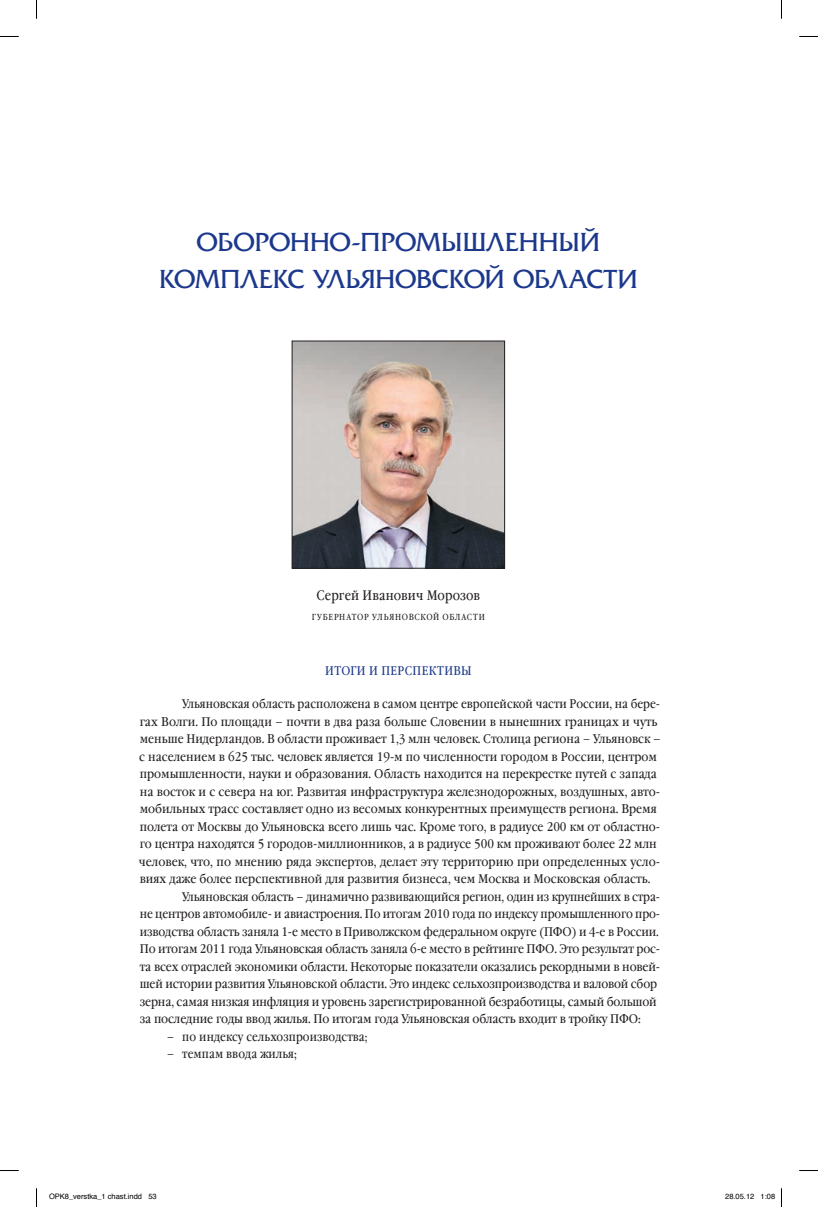
<style>
.page{position:relative;width:818px;height:1207px;background:#fff}
.page>*{position:absolute;margin:0;border:0;box-sizing:border-box;transform-origin:0 0}
.t1{font:27.5px/37.5px "AG Friquer";color:#1b388c;text-align:center}
.t2{font:13.75px "Garamond Book Narrow C";letter-spacing:.005em;color:#231f20}
.t3{font:12.5px "Garamond Book Narrow C";color:#231f20;scale:1.04 1}
.t4{font:12.5px "Garamond Book Narrow C";color:#231f20}
.t5{font:12.5px "Garamond Book Narrow C";color:#231f20;scale:1.05 1}
.t6{font:12.5px "Garamond Book Narrow C";color:#1b388c}
.t7{font:8.75px "Garamond Book Narrow C";letter-spacing:.165em;color:#231f20}
.t8{font:7.5px "Helvetica";color:#000}
</style>
<div class="page">
<img style="left:294px;top:343px;width:208px;height:223px">
<div style="left:292px;top:341px;width:212px;height:227px;border:1px solid #231f20"></div>
<svg style="left:0;top:36px;width:19px;height:1px"></svg>
<svg style="left:799px;top:36px;width:18px;height:1px"></svg>
<svg style="left:0;top:1170px;width:19px;height:1px"></svg>
<svg style="left:799px;top:1170px;width:18px;height:1px"></svg>
<svg style="left:36px;top:0;width:1px;height:19px"></svg>
<svg style="left:36px;top:1188px;width:1px;height:19px"></svg>
<h1 class="t1" style="left:159px;top:223px;width:480px">ОБОРОННО-ПРОМЫШЛЕННЫЙ<br>КОМПЛЕКС УЛЬЯ НОВСКОЙ ОБЛАСТИ</h1>
<p class="t2" style="left:316px;top:587px;width:165px">Сергей Иванович Морозов</p>
<p class="t7" style="left:312px;top:612px;width:12px">Губернатор</p>
<p class="t7" style="left:372px;top:612px;width:31px">Ульяновско</p>
<p class="t7" style="left:433px;top:612px;width:17px">й области</p>
<p class="t6" style="left:325px;top:664px;width:19px">Итоги</p>
<p class="t6" style="left:369px;top:664px;width:9px">иперспективы</p>
<p class="t4" style="left:182px;top:697px;width:479px">Ульяновская область расположена в самом центре европейской части России, на бере-</p>
<p class="t3" style="left:140px;top:715px;width:499px">гах Волги. По площади – почти в два раза больше Словении в нынешних границах и чуть</p>
<p class="t4" style="left:140px;top:732px;width:522px">меньше Нидерландов. В области проживает 1,3 млн человек. Столица региона – Ульяновск –</p>
<p class="t3" style="left:139px;top:750px;width:499px">с населением в 625 тыс. человек является 19-м по численности городом в России, центром</p>
<p class="t3" style="left:140px;top:767px;width:498px">промышленности, науки и образования. Область находится на перекрестке путей с запада</p>
<p class="t3" style="left:140px;top:785px;width:501px">на восток и с севера на юг. Развитая инфраструктура железнодорожных, воздушных, авто-</p>
<p class="t3" style="left:140px;top:802px;width:498px">мобильных трасс составляет одно из весомых конкурентных преимуществ региона. Время</p>
<p class="t3" style="left:140px;top:820px;width:501px">полета от Москвы до Ульяновска всего лишь час. Кроме того, в радиусе 200 км от областно-</p>
<p class="t3" style="left:140px;top:837px;width:498px">го центра находятся 5 городов-миллионников, а в радиусе 500 км проживают более 22 млн</p>
<p class="t5" style="left:139px;top:855px;width:497px">человек, что, по мнению ряда экспертов, делает эту территорию при определенных усло-</p>
<p class="t3" style="left:140px;top:872px;width:492px">виях даже более перспективной для развития бизнеса, чем Москва и Московская область.</p>
<p class="t4" style="left:182px;top:890px;width:479px">Ульяновская область – динамично развивающийся регион, один из крупнейших в стра-</p>
<p class="t4" style="left:140px;top:907px;width:521px">не центров автомобиле- и авиастроения. По итогам 2010 года по индексу промышленного про-</p>
<p class="t4" style="left:140px;top:925px;width:520px">изводства область заняла 1-е место в Приволжском федеральном округе (ПФО) и 4-е в России.</p>
<p class="t4" style="left:140px;top:942px;width:521px">По итогам 2011 года Ульяновская область заняла 6-е место в рейтинге ПФО. Это результат рос-</p>
<p class="t3" style="left:140px;top:960px;width:501px">та всех отраслей экономики области. Некоторые показатели оказались рекордными в новей-</p>
<p class="t4" style="left:140px;top:977px;width:518px">шей истории развития Ульяновской области. Это индекс сельхозпроизводства и валовой сбор</p>
<p class="t3" style="left:140px;top:995px;width:498px">зерна, самая низкая инфляция и уровень зарегистрированной безработицы, самый большой</p>
<p class="t3" style="left:140px;top:1012px;width:483px">за последние годы ввод жилья. По итогам года Ульяновская область входит в тройку ПФО:</p>
<p class="t4" style="left:166px;top:1030px;width:202px">– по индексу сельхозпроизводства;</p>
<p class="t4" style="left:166px;top:1047px;width:131px">– темпам ввода жилья;</p>
<p class="t8" style="left:49px;top:1191px;width:109px">OPK8_verstka_1 chast.indd 53</p>
<p class="t8" style="left:724px;top:1191px;width:52px">28.05.12 1:08</p>
</div>
